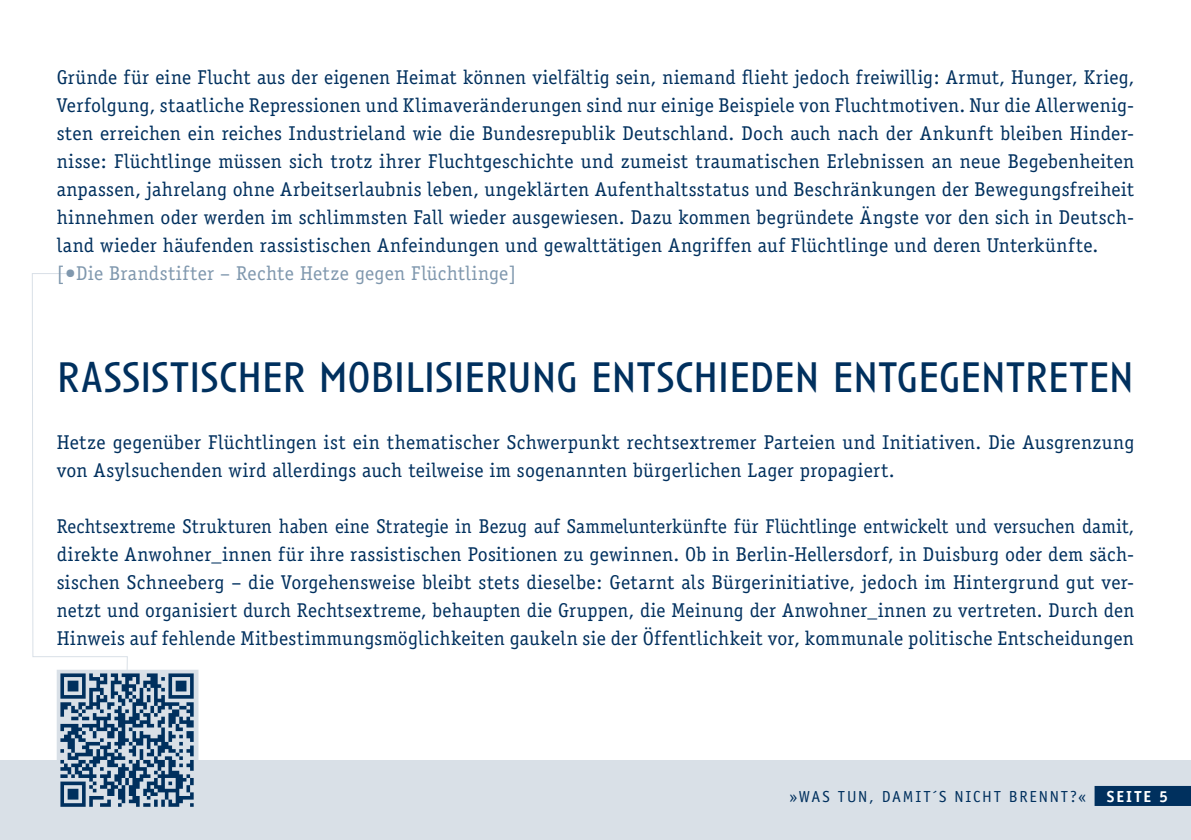
<style>
.page{position:relative;width:1191px;height:840px;background:#fff}
.page>*{position:absolute;margin:0;border:0;box-sizing:border-box;transform-origin:0 0}
.t1{font:44px "Anisette Std";letter-spacing:-.005em;color:#00305e}
.t2{font:20px/28px "Officina Serif";letter-spacing:.015em;color:#00305e}
.t3{font:20px/28px "Officina Serif";letter-spacing:.015em;color:#00305e;text-align:justify;scale:.96 1}
.t4{font:16px "Officina Sans";letter-spacing:.11em;color:#00305e}
.t5{font:700 16px "Officina Sans";letter-spacing:.13em;color:#fff}
.s1{color:#8098ae}
.s2{font-family:"Ardoise Pro Tight";color:#8098ae}
</style>
<div class="page">
<div style="left:0;top:760px;width:1191px;height:79px;background:#d9e0e7"></div>
<div style="left:1094px;top:785px;width:97px;height:20px;background:#00305e"></div>
<svg style="left:32px;top:273px;width:166px;height:534px"></svg>
<p class="t2" style="left:57px;top:63px;width:1079px">Gründe für eine Flucht aus der eigenen Heimat können vielfältig sein, niemand flieht jedoch freiwillig: Armut, Hunger, Krieg, Verfolgung, staatliche Repressionen und Klimaveränderungen sind nur einige Beispiele von Fluchtmotiven. Nur die Allerwenig&shy;sten erreichen ein reiches Industrieland wie die Bundesrepublik Deutschland. Doch auch nach der Ankunft bleiben Hinder&shy;nisse: Flüchtlinge müssen sich trotz ihrer Fluchtgeschichte und zumeist traumatischen Erlebnissen an neue Begebenheiten anpassen, jahrelang ohne Arbeitserlaubnis leben, ungeklärten Aufenthaltsstatus und Beschränkungen der Bewegungsfreiheit hinnehmen oder werden im schlimmsten Fall wieder ausgewiesen. Dazu kommen begründete Ängste vor den sich in Deutsch&shy;land wieder häufenden rassistischen Anfeindungen und gewalttätigen Angriffen auf Flüchtlinge und deren Unterkünfte. <span class="s1">[</span><span class="s2">●</span><span class="s1">Die Brandstifter – Rechte Hetze gegen Flüchtlinge]</span></p>
<h1 class="t1" style="left:57px;top:354px;width:1078px">RASSISTISCHER MOBILISIERUNG ENTSCHIEDEN ENTGEGENTRETEN</h1>
<p class="t2" style="left:57px;top:427px;width:1079px">Hetze gegenüber Flüchtlingen ist ein thematischer Schwerpunkt rechtsextremer Parteien und Initiativen. Die Ausgrenzung von Asylsuchenden wird allerdings auch teilweise im sogenannten bürgerlichen Lager propagiert.</p>
<p class="t3" style="left:57px;top:511px;width:1124px">Rechtsextreme Strukturen haben eine Strategie in Bezug auf Sammelunterkünfte für Flüchtlinge entwickelt und versuchen damit, direkte Anwohner_innen für ihre rassistischen Positionen zu gewinnen. Ob in Berlin-Hellersdorf, in Duisburg oder dem säch&shy;sischen Schneeberg – die Vorgehensweise bleibt stets dieselbe: Getarnt als Bürgerinitiative, jedoch im Hintergrund gut ver&shy;netzt und organisiert durch Rechtsextreme, behaupten die Gruppen, die Meinung der Anwohner_innen zu vertreten. Durch den Hinweis auf fehlende Mitbestimmungsmöglichkeiten gaukeln sie der Öffentlichkeit vor, kommunale politische Entscheidungen</p>
<p class="t4" style="left:789px;top:786px;width:298px">»WAS TUN, DAMIT´S NICHT BRENNT?«</p>
<p class="t5" style="left:1106px;top:785px;width:63px">SEITE 5</p>
</div>
